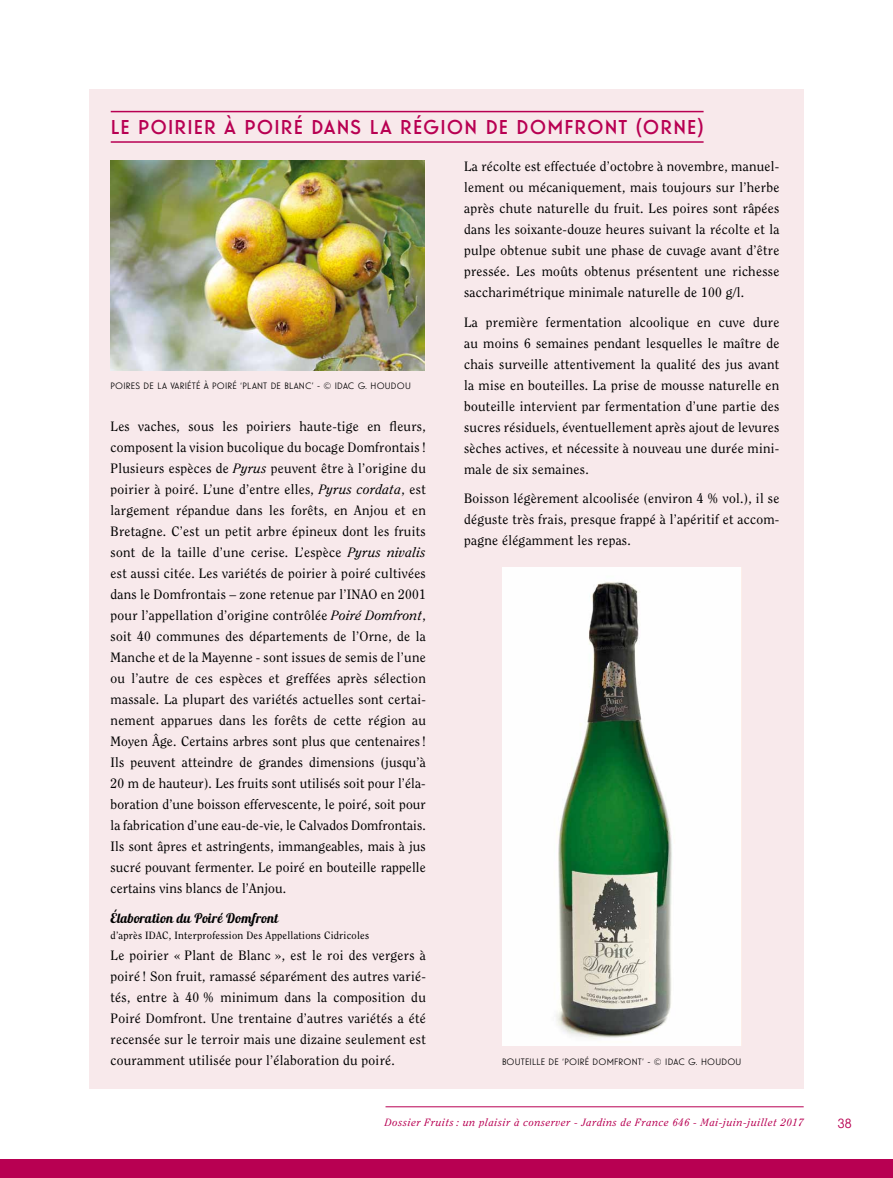
<style>
.page{position:relative;width:893px;height:1178px;background:#fff}
.page>*{position:absolute;margin:0;border:0;box-sizing:border-box;transform-origin:0 0}
.t1{font:500 19.5px "Guildford Pro";letter-spacing:.06em;color:#b80052}
.t2{font:13.5px/21px "Clearface Std";letter-spacing:.02em;color:#000;text-align:justify}
.t3{font:13.5px "Lobster 1.3";letter-spacing:.02em;color:#000}
.t4{font:13.5px "Guildford Pro";color:#b80052}
.t5{font:italic 10.5px "Clearface Std";letter-spacing:.06em;color:#b80052}
.t6{font:10.5px "Clearface Std";letter-spacing:.02em;color:#000}
.t7{font:9px "Guildford Pro";letter-spacing:.02em;color:#000}
.s1{font-style:italic}
</style>
<div class="page">
<div style="left:0;top:1160px;width:893px;height:18px;background:#b80052"></div>
<hr style="left:385px;top:1106px;width:419px;height:1px;background:#b80052">
<div style="left:89px;top:89px;width:715px;height:1000px;background:#f8e9eb"></div>
<hr style="left:111px;top:111px;width:593px;height:1px;background:#b80052">
<hr style="left:111px;top:141px;width:593px;height:2px;background:#b80052">
<img style="left:111px;top:161px;width:313px;height:209px">
<img style="left:502px;top:567px;width:238px;height:478px">
<h1 class="t1" style="left:111px;top:113px;width:594px">LE POIRIER À POIRÉ DANS LA RÉGION DE DOMFRONT (ORNE)</h1>
<p class="t7" style="left:111px;top:380px;width:230px">POIRES DE LA VARIÉTÉ À POIRÉ ‘PLANT DE BLANC’ - © IDAC</p>
<p class="t7" style="left:358px;top:380px;width:55px">G. HOUDOU</p>
<p class="t2" style="left:111px;top:416px;width:317px">Les vaches, sous les poiriers haute-tige en fleurs, composent la vision bucolique du bocage Domfrontais!<br>Plusieurs espèces de <span class="s1">Pyrus</span> peuvent être à l’origine du poirier à poiré. L’une d’entre elles, <span class="s1">Pyrus cordata</span>, est largement répandue dans les forêts, en Anjou et en Bretagne. C’est un petit arbre épineux dont les fruits sont de la taille d’une cerise. L’espèce <span class="s1">Pyrus nivalis </span>est aussi citée. Les variétés de poirier à poiré cultivées dans le Domfrontais – zone retenue par l’INAO en 2001 pour l’appellation d’origine contrôlée <span class="s1">Poiré Domfront</span>, soit 40 communes des départements de l’Orne, de la Manche et de la Mayenne - sont issues de semis de l’une ou l’autre de ces espèces et greffées après sélection massale. La plupart des variétés actuelles sont certai&shy;nement apparues dans les forêts de cette région au Moyen Âge. Certains arbres sont plus que centenaires!<br>Ils peuvent atteindre de grandes dimensions (jusqu’à 20 m de hauteur). Les fruits sont utilisés soit pour l’éla&shy;boration d’une boisson effervescente, le poiré, soit pour la fabrication d’une eau-de-vie, le Calvados Domfrontais.<br>Ils sont âpres et astringents, immangeables, mais à jus sucré pouvant fermenter. Le poiré en bouteille rappelle certains vins blancs de l’Anjou.</p>
<p class="t3" style="left:111px;top:909px;width:169px">Élaboration du Poiré Domfront</p>
<p class="t6" style="left:111px;top:929px;width:260px">d’après IDAC, Interprofession Des Appellations Cidricoles</p>
<p class="t2" style="left:111px;top:945px;width:317px">Le poirier « Plant de Blanc », est le roi des vergers à poiré ! Son fruit, ramassé séparément des autres varié&shy;tés, entre à 40 % minimum dans la composition du Poiré Domfront. Une trentaine d’autres variétés a été recensée sur le terroir mais une dizaine seulement est couramment utilisée pour l’élaboration du poiré.</p>
<p class="t2" style="left:464px;top:156px;width:317px">La récolte est effectuée d’octobre à novembre, manuel&shy;lement ou mécaniquement, mais toujours sur l’herbe après chute naturelle du fruit. Les poires sont râpées dans les soixante-douze heures suivant la récolte et la pulpe obtenue subit une phase de cuvage avant d’être pressée. Les moûts obtenus présentent une richesse saccharimétrique minimale naturelle de 100 g/l.</p>
<p class="t2" style="left:464px;top:311px;width:317px">La première fermentation alcoolique en cuve dure au moins 6 semaines pendant lesquelles le maître de chais surveille attentivement la qualité des jus avant la mise en bouteilles. La prise de mousse naturelle en bouteille intervient par fermentation d’une partie des sucres résiduels, éventuellement après ajout de levures sèches actives, et nécessite à nouveau une durée mini&shy;male de six semaines.</p>
<p class="t2" style="left:464px;top:488px;width:317px">Boisson légèrement alcoolisée (environ 4 % vol.), il se déguste très frais, presque frappé à l’apéritif et accom&shy;pagne élégamment les repas.</p>
<p class="t7" style="left:502px;top:1055px;width:169px">BOUTEILLE DE ‘POIRÉ DOMFRONT’ - © IDAC</p>
<p class="t7" style="left:688px;top:1055px;width:55px">G. HOUDOU</p>
<p class="t5" style="left:385px;top:1116px;width:420px">Dossier Fruits : un plaisir à conserver - Jardins de France 646 - Mai-juin-juillet 2017</p>
<p class="t4" style="left:838px;top:1114px;width:16px">38</p>
</div>
